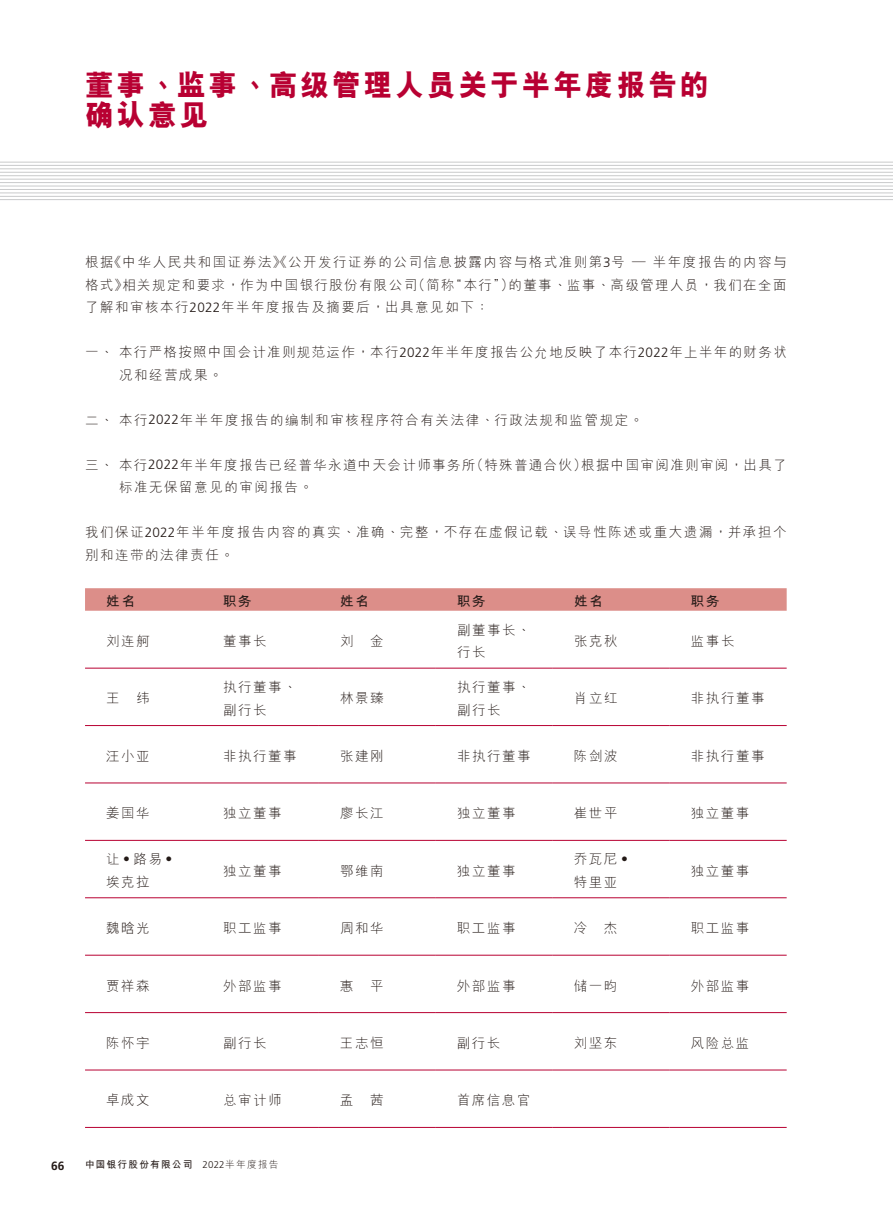
<style>
.page{position:relative;width:893px;height:1212px;background:#fff}
.page>*{position:absolute;margin:0;border:0;box-sizing:border-box;transform-origin:0 0}
.t1{font:800 30px/30px "M Hei HKS";letter-spacing:.11em;color:#b80032;scale:.95 1}
.t2{font:300 13.5px/22.5px "M Hei HKS";letter-spacing:.115em;color:#231916}
.t3{font:700 13.5px "M Hei HKS";letter-spacing:.115em;color:#231916}
.t4{font:700 12px "Frutiger";color:#231916}
.t5{font:700 9.75px "M Hei HKS";letter-spacing:.115em;color:#231916}
.s1{font-family:"Frutiger"}
.s2{font-family:"Noto Sans CJ Ksc"}
.s3{font-family:"Frutiger";font-weight:300}
.s4{font-weight:300}
</style>
<div class="page">
<hr style="left:0;top:162px;width:893px;height:1px;background:#c9cacb">
<hr style="left:0;top:165px;width:893px;height:1px;background:#c9cacb">
<hr style="left:0;top:168px;width:893px;height:1px;background:#c9cacb">
<hr style="left:0;top:172px;width:893px;height:1px;background:#c9cacb">
<hr style="left:0;top:175px;width:893px;height:1px;background:#c9cacb">
<hr style="left:0;top:179px;width:893px;height:1px;background:#c9cacb">
<hr style="left:0;top:182px;width:893px;height:1px;background:#c9cacb">
<hr style="left:0;top:186px;width:893px;height:1px;background:#c9cacb">
<hr style="left:0;top:189px;width:893px;height:1px;background:#c9cacb">
<hr style="left:0;top:192px;width:893px;height:1px;background:#c9cacb">
<hr style="left:0;top:196px;width:893px;height:1px;background:#c9cacb">
<hr style="left:0;top:199px;width:893px;height:1px;background:#c9cacb">
<svg style="left:85px;top:588px;width:702px;height:23px;background:#dc908b"></svg>
<hr style="left:85px;top:668px;width:117px;height:1px;background:#b80032">
<hr style="left:202px;top:668px;width:117px;height:1px;background:#b80032">
<hr style="left:319px;top:668px;width:117px;height:1px;background:#b80032">
<hr style="left:436px;top:668px;width:117px;height:1px;background:#b80032">
<hr style="left:553px;top:668px;width:117px;height:1px;background:#b80032">
<hr style="left:670px;top:668px;width:117px;height:1px;background:#b80032">
<hr style="left:85px;top:725px;width:117px;height:1px;background:#b80032">
<hr style="left:202px;top:725px;width:117px;height:1px;background:#b80032">
<hr style="left:319px;top:725px;width:117px;height:1px;background:#b80032">
<hr style="left:436px;top:725px;width:117px;height:1px;background:#b80032">
<hr style="left:553px;top:725px;width:117px;height:1px;background:#b80032">
<hr style="left:670px;top:725px;width:117px;height:1px;background:#b80032">
<hr style="left:85px;top:783px;width:117px;height:1px;background:#b80032">
<hr style="left:202px;top:783px;width:117px;height:1px;background:#b80032">
<hr style="left:319px;top:783px;width:117px;height:1px;background:#b80032">
<hr style="left:436px;top:783px;width:117px;height:1px;background:#b80032">
<hr style="left:553px;top:783px;width:117px;height:1px;background:#b80032">
<hr style="left:670px;top:783px;width:117px;height:1px;background:#b80032">
<hr style="left:85px;top:840px;width:117px;height:1px;background:#b80032">
<hr style="left:202px;top:840px;width:117px;height:1px;background:#b80032">
<hr style="left:319px;top:840px;width:117px;height:1px;background:#b80032">
<hr style="left:436px;top:840px;width:117px;height:1px;background:#b80032">
<hr style="left:553px;top:840px;width:117px;height:1px;background:#b80032">
<hr style="left:670px;top:840px;width:117px;height:1px;background:#b80032">
<hr style="left:85px;top:897px;width:117px;height:1px;background:#b80032">
<hr style="left:202px;top:897px;width:117px;height:1px;background:#b80032">
<hr style="left:319px;top:897px;width:117px;height:1px;background:#b80032">
<hr style="left:436px;top:897px;width:117px;height:1px;background:#b80032">
<hr style="left:553px;top:897px;width:117px;height:1px;background:#b80032">
<hr style="left:670px;top:897px;width:117px;height:1px;background:#b80032">
<hr style="left:85px;top:955px;width:117px;height:1px;background:#b80032">
<hr style="left:202px;top:955px;width:117px;height:1px;background:#b80032">
<hr style="left:319px;top:955px;width:117px;height:1px;background:#b80032">
<hr style="left:436px;top:955px;width:117px;height:1px;background:#b80032">
<hr style="left:553px;top:955px;width:117px;height:1px;background:#b80032">
<hr style="left:670px;top:955px;width:117px;height:1px;background:#b80032">
<hr style="left:85px;top:1012px;width:117px;height:1px;background:#b80032">
<hr style="left:202px;top:1012px;width:117px;height:1px;background:#b80032">
<hr style="left:319px;top:1012px;width:117px;height:1px;background:#b80032">
<hr style="left:436px;top:1012px;width:117px;height:1px;background:#b80032">
<hr style="left:553px;top:1012px;width:117px;height:1px;background:#b80032">
<hr style="left:670px;top:1012px;width:117px;height:1px;background:#b80032">
<hr style="left:85px;top:1070px;width:117px;height:1px;background:#b80032">
<hr style="left:202px;top:1070px;width:117px;height:1px;background:#b80032">
<hr style="left:319px;top:1070px;width:117px;height:1px;background:#b80032">
<hr style="left:436px;top:1070px;width:117px;height:1px;background:#b80032">
<hr style="left:553px;top:1070px;width:117px;height:1px;background:#b80032">
<hr style="left:670px;top:1070px;width:117px;height:1px;background:#b80032">
<hr style="left:85px;top:1127px;width:117px;height:1px;background:#b80032">
<hr style="left:202px;top:1127px;width:117px;height:1px;background:#b80032">
<hr style="left:319px;top:1127px;width:117px;height:1px;background:#b80032">
<hr style="left:436px;top:1127px;width:117px;height:1px;background:#b80032">
<hr style="left:553px;top:1127px;width:117px;height:1px;background:#b80032">
<hr style="left:670px;top:1127px;width:117px;height:1px;background:#b80032">
<h1 class="t1" style="left:85px;top:70px;width:658px">董事、監事、高級管理人員關於半年度報告的確認意見</h1>
<p class="t4" style="left:51px;top:1158px;width:15px">66</p>
<p class="t2" style="left:85px;top:250px;width:703px;text-align:justify">根據《中華人民共和國證券法》《公開發行證券的公司信息披露內容與格式準則第<span class="s1">3</span>號 — 半年度報告的內容與格式》相關規定和要求，作為中國銀行股份有限公司（簡稱“本行”）的董事、監事、高級管理人員，我們在全面瞭解和審核本行<span class="s1">2022</span>年半年度報告及摘要後，出具意見如下：</p>
<p class="t2" style="left:119px;top:340px;width:669px;text-indent:-34px">一、本行嚴格按照中國會計準則規範運作，本行<span class="s1">2022</span>年半年度報告公允地反映了本行<span class="s1">2022</span>年上半年的財務狀況和經營成果。</p>
<p class="t2" style="left:85px;top:408px;width:560px">二、本行<span class="s1">2022</span>年半年度報告的編製和審核程序符合有關法律、行政法規和監管規定。</p>
<p class="t2" style="left:119px;top:453px;width:669px;text-indent:-34px">三、本行<span class="s1">2022</span>年半年度報告已經普華永道中天會計師事務所（特殊普通合伙）根據中國審閱準則審閱，出具了標準無保留意見的審閱報告。</p>
<p class="t2" style="left:85px;top:520px;width:703px">我們保證<span class="s1">2022</span>年半年度報告內容的真實、準確、完整，不存在虛假記載、誤導性陳述或重大遺漏，並承擔個別和連帶的法律責任。</p>
<p class="t3" style="left:106px;top:591px;width:30px">姓名</p>
<p class="t3" style="left:223px;top:591px;width:30px">職務</p>
<p class="t3" style="left:340px;top:591px;width:30px">姓名</p>
<p class="t3" style="left:457px;top:591px;width:30px">職務</p>
<p class="t3" style="left:574px;top:591px;width:30px">姓名</p>
<p class="t3" style="left:691px;top:591px;width:30px">職務</p>
<p class="t2" style="left:106px;top:629px;width:45px">劉連舸</p>
<p class="t2" style="left:223px;top:629px;width:45px">董事長</p>
<p class="t2" style="left:340px;top:629px;width:45px">劉　金</p>
<p class="t2" style="left:457px;top:618px;width:75px">副董事長、行長</p>
<p class="t2" style="left:574px;top:629px;width:45px">張克秋</p>
<p class="t2" style="left:691px;top:629px;width:45px">監事長</p>
<p class="t2" style="left:106px;top:687px;width:45px">王　緯</p>
<p class="t2" style="left:223px;top:675px;width:75px">執行董事、副行長</p>
<p class="t2" style="left:340px;top:687px;width:45px">林景臻</p>
<p class="t2" style="left:457px;top:675px;width:75px">執行董事、副行長</p>
<p class="t2" style="left:574px;top:687px;width:45px">肖立紅</p>
<p class="t2" style="left:691px;top:687px;width:75px">非執行董事</p>
<p class="t2" style="left:106px;top:744px;width:45px">汪小亞</p>
<p class="t2" style="left:223px;top:744px;width:75px">非執行董事</p>
<p class="t2" style="left:340px;top:744px;width:45px">張建剛</p>
<p class="t2" style="left:457px;top:744px;width:75px">非執行董事</p>
<p class="t2" style="left:574px;top:744px;width:45px">陳劍波</p>
<p class="t2" style="left:691px;top:744px;width:75px">非執行董事</p>
<p class="t2" style="left:106px;top:801px;width:45px">姜國華</p>
<p class="t2" style="left:223px;top:801px;width:60px">獨立董事</p>
<p class="t2" style="left:340px;top:801px;width:45px">廖長江</p>
<p class="t2" style="left:457px;top:801px;width:60px">獨立董事</p>
<p class="t2" style="left:574px;top:801px;width:45px">崔世平</p>
<p class="t2" style="left:691px;top:801px;width:60px">獨立董事</p>
<p class="t2" style="left:106px;top:848px;width:71px">讓‧路易‧埃克拉</p>
<p class="t2" style="left:223px;top:859px;width:60px">獨立董事</p>
<p class="t2" style="left:340px;top:859px;width:45px">鄂維南</p>
<p class="t2" style="left:457px;top:859px;width:60px">獨立董事</p>
<p class="t2" style="left:574px;top:848px;width:59px">喬瓦尼‧特裏亞</p>
<p class="t2" style="left:691px;top:859px;width:60px">獨立董事</p>
<p class="t2" style="left:106px;top:916px;width:45px">魏<span class="s2">晗</span>光</p>
<p class="t2" style="left:223px;top:916px;width:60px">職工監事</p>
<p class="t2" style="left:340px;top:916px;width:45px">周和華</p>
<p class="t2" style="left:457px;top:916px;width:60px">職工監事</p>
<p class="t2" style="left:574px;top:916px;width:45px">冷　杰</p>
<p class="t2" style="left:691px;top:916px;width:60px">職工監事</p>
<p class="t2" style="left:106px;top:974px;width:45px">賈祥森</p>
<p class="t2" style="left:223px;top:974px;width:60px">外部監事</p>
<p class="t2" style="left:340px;top:974px;width:45px">惠　平</p>
<p class="t2" style="left:457px;top:974px;width:60px">外部監事</p>
<p class="t2" style="left:574px;top:974px;width:45px">儲一昀</p>
<p class="t2" style="left:691px;top:974px;width:60px">外部監事</p>
<p class="t2" style="left:106px;top:1031px;width:45px">陳懷宇</p>
<p class="t2" style="left:223px;top:1031px;width:45px">副行長</p>
<p class="t2" style="left:340px;top:1031px;width:45px">王志恒</p>
<p class="t2" style="left:457px;top:1031px;width:45px">副行長</p>
<p class="t2" style="left:574px;top:1031px;width:45px">劉堅東</p>
<p class="t2" style="left:691px;top:1031px;width:60px">風險總監</p>
<p class="t2" style="left:106px;top:1088px;width:45px">卓成文</p>
<p class="t2" style="left:223px;top:1088px;width:60px">總審計師</p>
<p class="t2" style="left:340px;top:1088px;width:45px">孟　茜</p>
<p class="t2" style="left:457px;top:1088px;width:75px">首席信息官</p>
<p class="t5" style="left:85px;top:1157px;width:195px">中國銀行股份有限公司 <span class="s3">2022</span><span class="s4">半年度報告</span></p>
</div>
